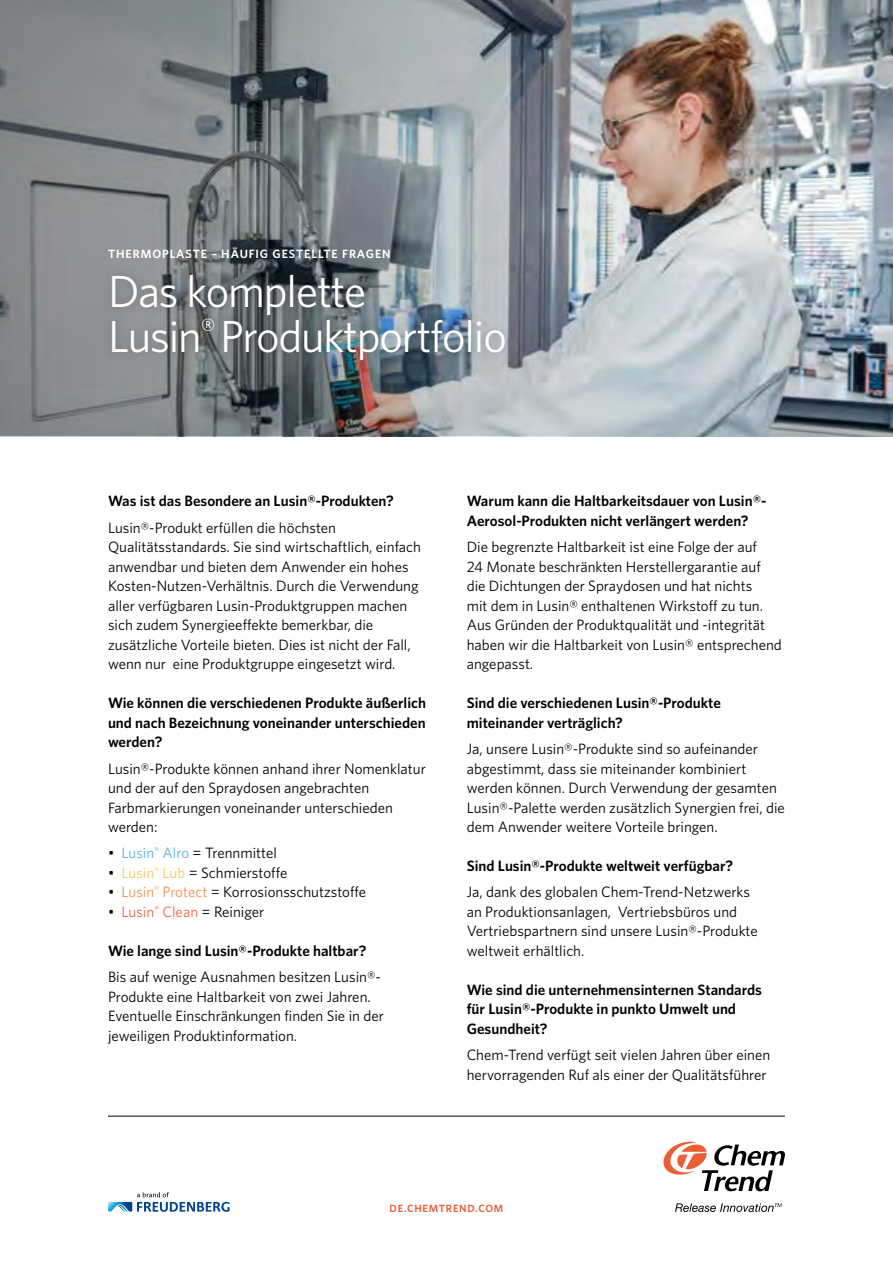
<style>
.page{position:relative;width:893px;height:1263px;background:#fff}
.page>*{position:absolute;margin:0;border:0;box-sizing:border-box;transform-origin:0 0}
.t1{font:45px/45px "Whitney";letter-spacing:-.025em;color:#fff}
.t2{font:15px/19.5px "Whitney";color:#000}
.t3{font:600 15px/19.5px "Whitney";color:#000}
.t4{font:600 12px "Whitney";letter-spacing:.075em;color:#fff}
.t5{font:600 10.5px "Whitney";letter-spacing:.075em;color:#eb5c37}
.s1{color:#60afdb}
.s2{color:#fac55f}
.s3{color:#f3914e}
.s4{color:#ec674a}
</style>
<div class="page">
<img style="left:729px;top:0;width:164px;height:436px">
<img style="left:0;top:0;width:729px;height:436px">
<svg style="left:108px;top:1192px;width:122px;height:20px"></svg>
<svg style="left:675px;top:1203px;width:107px;height:9px"></svg>
<svg style="left:663px;top:1141px;width:122px;height:50px"></svg>
<hr style="left:108px;top:1116px;width:677px;height:1px;background:#000">
<div style="left:103px;top:265px;width:411px;height:104px;background:#000;opacity:.2"></div>
<p class="t4" style="left:108px;top:246px;width:284px">THERMOPLASTE – HÄUFIG GESTELLTE FRAGEN</p>
<h1 class="t1" style="left:108px;top:268px;width:400px">Das komplette<br>Lusin<sup>®</sup> Produktportfolio</h1>
<p class="t3" style="left:108px;top:491px;width:287px">Was ist das Besondere an Lusin®-Produkten?</p>
<p class="t2" style="left:108px;top:517px;width:315px">Lusin®-Produkt erfüllen die höchsten Qualitätsstandards. Sie sind wirtschaftlich, einfach anwendbar und bieten dem Anwender ein hohes Kosten-Nutzen-Verhältnis. Durch die Verwendung aller verfügbaren Lusin-Produktgruppen machen sich zudem Synergieeffekte bemerkbar, die zusätzliche Vorteile bieten. Dies ist nicht der Fall, wenn nur eine Produktgruppe eingesetzt wird.</p>
<p class="t3" style="left:108px;top:693px;width:320px;text-align:justify">Wie können die verschiedenen Produkte äußerlich und nach Bezeichnung voneinander unterschieden werden?</p>
<p class="t2" style="left:108px;top:758px;width:319px">Lusin®-Produkte können anhand ihrer Nomenklatur und der auf den Spraydosen angebrachten Farbmarkierungen voneinander unterschieden werden:</p>
<p class="t2" style="left:108px;top:843px;width:170px">• <span class="s1">Lusin</span><sup>®</sup> <span class="s1">Alro</span> = Trennmittel</p>
<p class="t2" style="left:108px;top:862px;width:181px">• <span class="s2">Lusin</span><sup>®</sup> <span class="s2">Lub</span> = Schmierstoffe</p>
<p class="t2" style="left:108px;top:882px;width:260px">• <span class="s3">Lusin</span><sup>®</sup> <span class="s3">Protect</span> = Korrosionsschutzstoffe</p>
<p class="t2" style="left:108px;top:901px;width:158px">• <span class="s4">Lusin</span><sup>®</sup> <span class="s4">Clean</span> = Reiniger</p>
<p class="t3" style="left:108px;top:940px;width:260px">Wie lange sind Lusin®-Produkte haltbar?</p>
<p class="t2" style="left:108px;top:967px;width:277px">Bis auf wenige Ausnahmen besitzen Lusin®- Produkte eine Haltbarkeit von zwei Jahren.<br>Eventuelle Einschränkungen finden Sie in der jeweiligen Produktinformation.</p>
<p class="t3" style="left:467px;top:491px;width:301px">Warum kann die Haltbarkeitsdauer von Lusin®-<br>Aerosol-Produkten nicht verlängert werden?</p>
<p class="t2" style="left:467px;top:537px;width:317px">Die begrenzte Haltbarkeit ist eine Folge der auf<br>24 Monate beschränkten Herstellergarantie auf die Dichtungen der Spraydosen und hat nichts<br>mit dem in Lusin® enthaltenen Wirkstoff zu tun.<br>Aus Gründen der Produktqualität und -integrität haben wir die Haltbarkeit von Lusin® entsprechend angepasst.</p>
<p class="t3" style="left:467px;top:693px;width:256px">Sind die verschiedenen Lusin®-Produkte miteinander verträglich?</p>
<p class="t2" style="left:467px;top:739px;width:320px">Ja, unsere Lusin®-Produkte sind so aufeinander abgestimmt, dass sie miteinander kombiniert werden können. Durch Verwendung der gesamten Lusin®-Palette werden zusätzlich Synergien frei, die dem Anwender weitere Vorteile bringen.</p>
<p class="t3" style="left:467px;top:856px;width:268px">Sind Lusin®-Produkte weltweit verfügbar?</p>
<p class="t2" style="left:467px;top:882px;width:293px">Ja, dank des globalen Chem-Trend-Netzwerks an Produktionsanlagen, Vertriebsbüros und Vertriebspartnern sind unsere Lusin®-Produkte weltweit erhältlich.</p>
<p class="t3" style="left:467px;top:979px;width:297px">Wie sind die unternehmensinternen Standards für Lusin®-Produkte in punkto Umwelt und<br>Gesundheit?</p>
<p class="t2" style="left:467px;top:1045px;width:305px">Chem-Trend verfügt seit vielen Jahren über einen hervorragenden Ruf als einer der Qualitätsführer</p>
<p class="t5" style="left:390px;top:1201px;width:115px">DE.CHEMTREND.COM</p>
</div>
